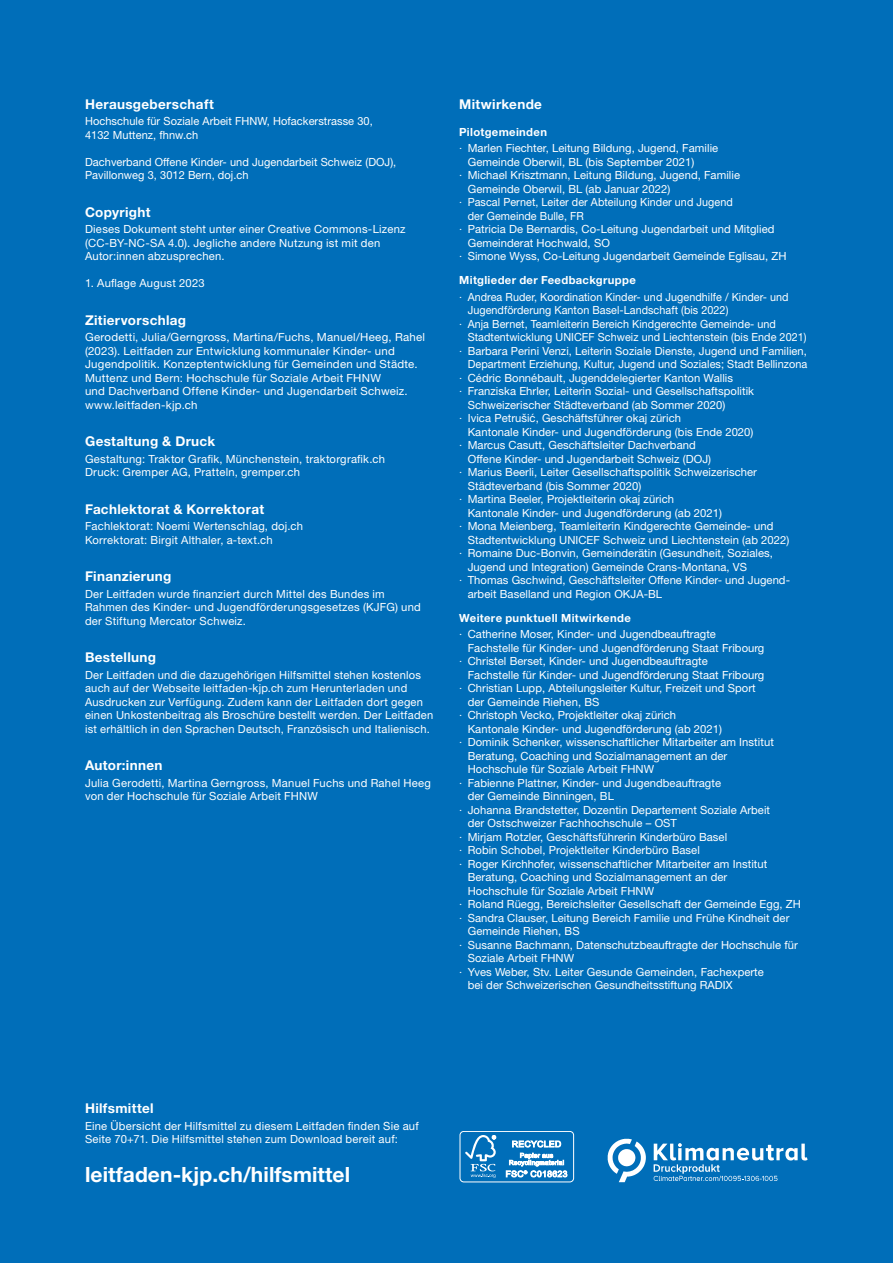
<style>
.page{position:relative;width:893px;height:1263px;background:#006eb9}
.page>*{position:absolute;margin:0;border:0;box-sizing:border-box;transform-origin:0 0}
.t1{font:700 21px "Helvetica Neue LT Std";letter-spacing:.005em;color:#fff}
.t2{font:700 13.5px "Helvetica Neue LT Std";letter-spacing:.025em;color:#fff}
.t3{font:11.25px/13.5px "Helvetica Neue LT Std";letter-spacing:.005em;color:#fff}
.t4{font:11.25px/16.5px "Helvetica Neue LT Std";letter-spacing:.005em;color:#fff;scale:.96 1}
.s1{font-weight:700}
.s2{font-weight:300}
</style>
<div class="page">
<div style="left:460px;top:1131px;width:114px;height:51px;border:1px solid #fff;border-radius:4px"></div>
<svg style="left:465px;top:1135px;width:31px;height:43px"></svg>
<svg style="left:512px;top:1140px;width:49px;height:7px"></svg>
<svg style="left:506px;top:1153px;width:61px;height:24px"></svg>
<svg style="left:608px;top:1139px;width:38px;height:43px"></svg>
<svg style="left:654px;top:1143px;width:154px;height:38px"></svg>
<p class="t2" style="left:85px;top:96px;width:130px">Herausgeberschaft</p>
<p class="t3" style="left:85px;top:114px;width:289px">Hochschule für Soziale Arbeit FHNW, Hofackerstrasse 30,<br>4132 Muttenz, fhnw.ch</p>
<p class="t3" style="left:85px;top:155px;width:313px">Dachverband Offene Kinder- und Jugendarbeit Schweiz (DOJ),<br>Pavillonweg 3, 3012 Bern, doj.ch</p>
<p class="t2" style="left:85px;top:204px;width:67px">Copyright</p>
<p class="t3" style="left:85px;top:222px;width:322px">Dieses Dokument steht unter einer Creative Commons-Lizenz (CC-BY-NC-SA 4.0). Jegliche andere Nutzung ist mit den<br>Autor:innen abzusprechen.</p>
<p class="t3" style="left:85px;top:276px;width:121px">1. Auflage August 2023</p>
<p class="t2" style="left:85px;top:312px;width:103px">Zitiervorschlag</p>
<p class="t3" style="left:85px;top:330px;width:342px">Gerodetti, Julia/Gerngross, Martina/Fuchs, Manuel/Heeg, Rahel (2023). Leitfaden zur Entwicklung kommunaler Kinder- und Jugendpolitik. Konzeptentwicklung für Gemeinden und Städte.<br>Muttenz und Bern: Hochschule für Soziale Arbeit FHNW<br>und Dachverband Offene Kinder- und Jugendarbeit Schweiz. www.leitfaden-kjp.ch</p>
<p class="t2" style="left:85px;top:433px;width:132px">Gestaltung &amp; Druck</p>
<p class="t3" style="left:85px;top:452px;width:301px">Gestaltung: Traktor Grafik, Münchenstein, traktorgrafik.ch<br>Druck: Gremper AG, Pratteln, gremper.ch</p>
<p class="t2" style="left:85px;top:501px;width:181px">Fachlektorat &amp; Korrektorat</p>
<p class="t3" style="left:85px;top:519px;width:220px">Fachlektorat: Noemi Wertenschlag, doj.ch<br>Korrektorat: Birgit Althaler, a-text.ch</p>
<p class="t2" style="left:85px;top:568px;width:88px">Finanzierung</p>
<p class="t3" style="left:85px;top:587px;width:337px">Der Leitfaden wurde finanziert durch Mittel des Bundes im<br>Rahmen des Kinder- und Jugendförderungsgesetzes (KJFG) und der Stiftung Mercator Schweiz.</p>
<p class="t2" style="left:85px;top:649px;width:73px">Bestellung</p>
<p class="t3" style="left:85px;top:668px;width:350px">Der Leitfaden und die dazugehörigen Hilfsmittel stehen kostenlos auch auf der Webseite leitfaden-kjp.ch zum Herunterladen und Ausdrucken zur Verfügung. Zudem kann der Leitfaden dort gegen einen Unkostenbeitrag als Broschüre bestellt werden. Der Leitfaden ist erhältlich in den Sprachen Deutsch, Französisch und Italienisch.</p>
<p class="t2" style="left:85px;top:757px;width:79px">Autor:innen</p>
<p class="t3" style="left:85px;top:776px;width:347px">Julia Gerodetti, Martina Gerngross, Manuel Fuchs und Rahel Heeg von der Hochschule für Soziale Arbeit FHNW</p>
<p class="t2" style="left:459px;top:96px;width:84px">Mitwirkende</p>
<p class="t3" style="left:459px;top:123px;width:260px;line-height:16.5px"><span class="s1">Pilotgemeinden<br></span><span class="s2">∙</span> Marlen Fiechter, Leitung Bildung, Jugend, Familie</p>
<p class="t3" style="left:468px;top:155px;width:228px">Gemeinde Oberwil, BL (bis September 2021)</p>
<p class="t3" style="left:459px;top:168px;width:282px"><span class="s2">∙</span> Michael Krisztmann, Leitung Bildung, Jugend, Familie</p>
<p class="t3" style="left:468px;top:182px;width:204px">Gemeinde Oberwil, BL (ab Januar 2022)</p>
<p class="t4" style="left:459px;top:194px;width:286px"><span class="s2">∙</span> Pascal Pernet, Leiter der Abteilung Kinder und Jugend</p>
<p class="t4" style="left:468px;top:207px;width:122px">der Gemeinde Bulle, FR</p>
<p class="t3" style="left:459px;top:222px;width:317px"><span class="s2">∙</span> Patricia De Bernardis, Co-Leitung Jugendarbeit und Mitglied</p>
<p class="t3" style="left:468px;top:236px;width:144px">Gemeinderat Hochwald, SO</p>
<p class="t3" style="left:459px;top:249px;width:329px"><span class="s2">∙</span> Simone Wyss, Co-Leitung Jugendarbeit Gemeinde Eglisau, ZH</p>
<p class="t4" style="left:459px;top:272px;width:345px"><span class="s1">Mitglieder der Feedbackgruppe<br></span><span class="s2">∙</span> Andrea Ruder, Koordination Kinder- und Jugendhilfe / Kinder- und</p>
<p class="t4" style="left:468px;top:302px;width:273px">Jugendförderung Kanton Basel-Landschaft (bis 2022)</p>
<p class="t4" style="left:459px;top:315px;width:331px"><span class="s2">∙</span> Anja Bernet, Teamleiterin Bereich Kindgerechte Gemeinde- und</p>
<p class="t4" style="left:468px;top:329px;width:355px">Stadtentwicklung UNICEF Schweiz und Liechtenstein (bis Ende 2021)</p>
<p class="t3" style="left:459px;top:344px;width:349px"><span class="s2">∙</span> Barbara Perini Venzi, Leiterin Soziale Dienste, Jugend und Familien,</p>
<p class="t3" style="left:468px;top:357px;width:341px">Department Erziehung, Kultur, Jugend und Soziales; Stadt Bellinzona</p>
<p class="t3" style="left:459px;top:371px;width:275px"><span class="s2">∙</span> Cédric Bonnébault, Jugenddelegierter Kanton Wallis</p>
<p class="t3" style="left:459px;top:384px;width:296px"><span class="s2">∙</span> Franziska Ehrler, Leiterin Sozial- und Gesellschaftspolitik</p>
<p class="t3" style="left:468px;top:398px;width:259px">Schweizerischer Städteverband (ab Sommer 2020)</p>
<p class="t3" style="left:459px;top:411px;width:223px"><span class="s2">∙</span> Ivica Petruši´c, Geschäftsführer okaj zürich</p>
<p class="t3" style="left:468px;top:425px;width:287px">Kantonale Kinder- und Jugendförderung (bis Ende 2020)</p>
<p class="t3" style="left:459px;top:438px;width:238px"><span class="s2">∙</span> Marcus Casutt, Geschäftsleiter Dachverband</p>
<p class="t3" style="left:468px;top:452px;width:245px">Offene Kinder- und Jugendarbeit Schweiz (DOJ)</p>
<p class="t3" style="left:459px;top:465px;width:299px"><span class="s2">∙</span> Marius Beerli, Leiter Gesellschaftspolitik Schweizerischer</p>
<p class="t3" style="left:468px;top:479px;width:175px">Städteverband (bis Sommer 2020)</p>
<p class="t3" style="left:459px;top:492px;width:216px"><span class="s2">∙</span> Martina Beeler, Projektleiterin okaj zürich</p>
<p class="t3" style="left:468px;top:506px;width:256px">Kantonale Kinder- und Jugendförderung (ab 2021)</p>
<p class="t3" style="left:459px;top:519px;width:316px"><span class="s2">∙</span> Mona Meienberg, Teamleiterin Kindgerechte Gemeinde- und</p>
<p class="t3" style="left:468px;top:533px;width:323px">Stadtentwicklung UNICEF Schweiz und Liechtenstein (ab 2022)</p>
<p class="t3" style="left:459px;top:546px;width:315px"><span class="s2">∙</span> Romaine Duc-Bonvin, Gemeinderätin (Gesundheit, Soziales,</p>
<p class="t3" style="left:468px;top:560px;width:281px">Jugend und Integration) Gemeinde Crans-Montana, VS</p>
<p class="t3" style="left:459px;top:573px;width:332px"><span class="s2">∙</span> Thomas Gschwind, Geschäftsleiter Offene Kinder- und Jugend-</p>
<p class="t3" style="left:468px;top:587px;width:196px">arbeit Baselland und Region OKJA-BL</p>
<p class="t3" style="left:459px;top:609px;width:258px;line-height:16.5px"><span class="s1">Weitere punktuell Mitwirkende<br></span><span class="s2">∙</span> Catherine Moser, Kinder- und Jugendbeauftragte</p>
<p class="t3" style="left:459px;top:641px;width:307px;text-indent:9px">Fachstelle für Kinder- und Jugendförderung Staat Fribourg <span class="s2">∙</span> Christel Berset, Kinder- und Jugendbeauftragte</p>
<p class="t3" style="left:468px;top:668px;width:298px">Fachstelle für Kinder- und Jugendförderung Staat Fribourg</p>
<p class="t3" style="left:459px;top:681px;width:298px"><span class="s2">∙</span> Christian Lupp, Abteilungsleiter Kultur, Freizeit und Sport</p>
<p class="t3" style="left:468px;top:695px;width:133px">der Gemeinde Riehen, BS</p>
<p class="t3" style="left:459px;top:708px;width:218px"><span class="s2">∙</span> Christoph Vecko, Projektleiter okaj zürich</p>
<p class="t3" style="left:468px;top:722px;width:256px">Kantonale Kinder- und Jugendförderung (ab 2021)</p>
<p class="t3" style="left:459px;top:735px;width:316px"><span class="s2">∙</span> Dominik Schenker, wissenschaftlicher Mitarbeiter am Institut</p>
<p class="t3" style="left:468px;top:749px;width:261px">Beratung, Coaching und Sozialmanagement an der</p>
<p class="t3" style="left:468px;top:762px;width:188px">Hochschule für Soziale Arbeit FHNW</p>
<p class="t3" style="left:459px;top:776px;width:263px"><span class="s2">∙</span> Fabienne Plattner, Kinder- und Jugendbeauftragte</p>
<p class="t3" style="left:468px;top:789px;width:148px">der Gemeinde Binningen, BL</p>
<p class="t3" style="left:459px;top:803px;width:312px"><span class="s2">∙</span> Johanna Brandstetter, Dozentin Departement Soziale Arbeit</p>
<p class="t3" style="left:468px;top:816px;width:211px">der Ostschweizer Fachhochschule – OST</p>
<p class="t3" style="left:459px;top:830px;width:269px"><span class="s2">∙</span> Mirjam Rotzler, Geschäftsführerin Kinderbüro Basel</p>
<p class="t3" style="left:459px;top:843px;width:242px"><span class="s2">∙</span> Robin Schobel, Projektleiter Kinderbüro Basel</p>
<p class="t3" style="left:459px;top:857px;width:310px"><span class="s2">∙</span> Roger Kirchhofer, wissenschaftlicher Mitarbeiter am Institut</p>
<p class="t3" style="left:468px;top:870px;width:261px">Beratung, Coaching und Sozialmanagement an der</p>
<p class="t3" style="left:468px;top:884px;width:188px">Hochschule für Soziale Arbeit FHNW</p>
<p class="t3" style="left:459px;top:897px;width:343px"><span class="s2">∙</span> Roland Rüegg, Bereichsleiter Gesellschaft der Gemeinde Egg, ZH</p>
<p class="t3" style="left:459px;top:911px;width:332px"><span class="s2">∙</span> Sandra Clauser, Leitung Bereich Familie und Frühe Kindheit der</p>
<p class="t3" style="left:468px;top:924px;width:113px">Gemeinde Riehen, BS</p>
<p class="t3" style="left:459px;top:938px;width:340px"><span class="s2">∙</span> Susanne Bachmann, Datenschutzbeauftragte der Hochschule für</p>
<p class="t3" style="left:468px;top:951px;width:108px">Soziale Arbeit FHNW</p>
<p class="t3" style="left:459px;top:965px;width:306px"><span class="s2">∙</span> Yves Weber, Stv. Leiter Gesunde Gemeinden, Fachexperte</p>
<p class="t3" style="left:468px;top:978px;width:266px">bei der Schweizerischen Gesundheitsstiftung RADIX</p>
<p class="t2" style="left:85px;top:1100px;width:70px">Hilfsmittel</p>
<p class="t3" style="left:85px;top:1119px;width:335px">Eine Übersicht der Hilfsmittel zu diesem Leitfaden finden Sie auf<br>Seite 70+71. Die Hilfsmittel stehen zum Download bereit auf:</p>
<h1 class="t1" style="left:85px;top:1162px;width:267px">leitfaden-kjp.ch/hilfsmittel</h1>
</div>
